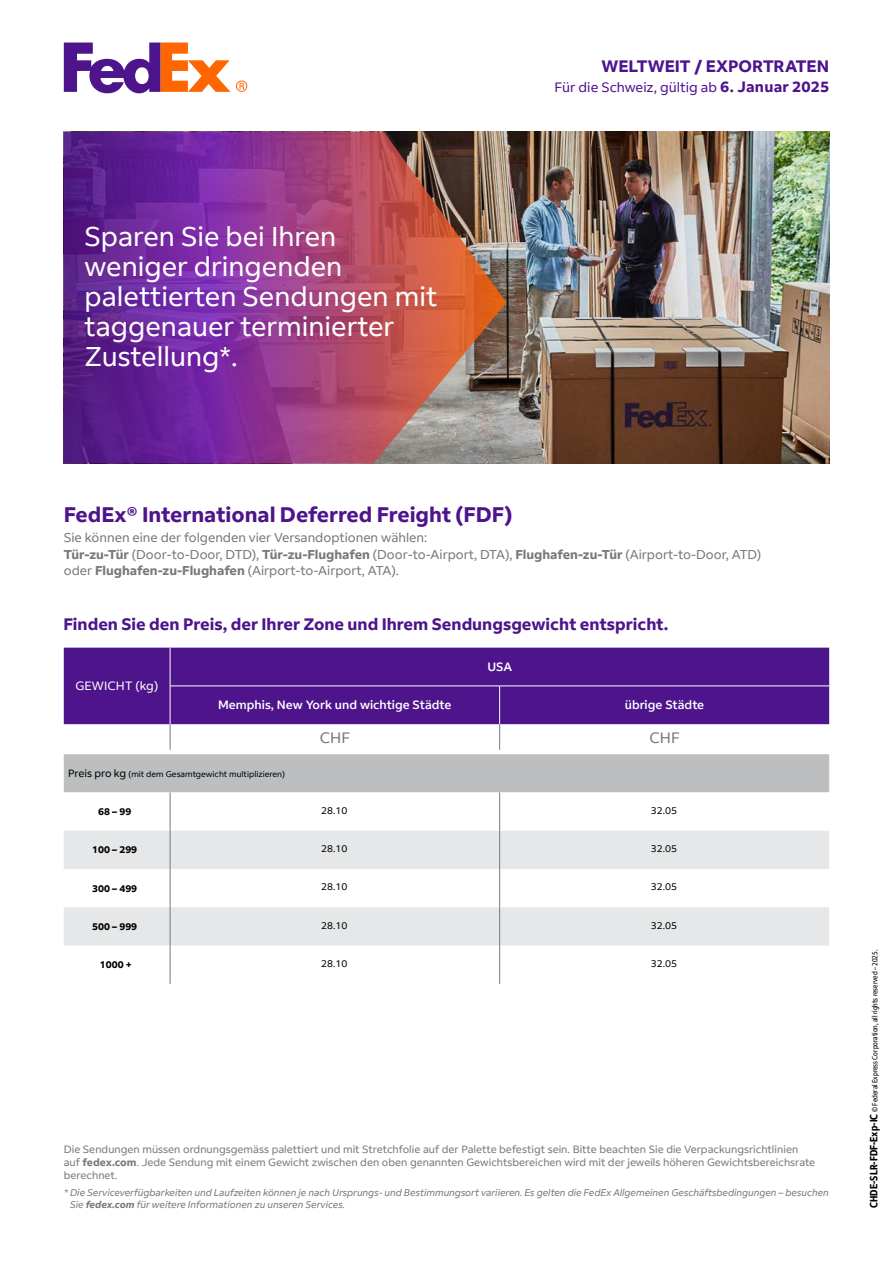
<style>
.page{position:relative;width:893px;height:1263px;background:#fff}
.page>*{position:absolute;margin:0;border:0;box-sizing:border-box;transform-origin:0 0}
.t1{font:27px/30px "Fed Ex Sans";color:#fff}
.t2{font:700 21px "Fed Ex Sans";color:#4d148c}
.t3{font:700 16.5px "Fed Ex Sans";color:#4d148c}
.t4{font:15px "Fed Ex Sans";color:#77787b}
.t5{font:13.5px "Fed Ex Sans";letter-spacing:.005em;color:#4d148c}
.t6{font:12.75px/16.5px "Fed Ex Sans";color:#77787b}
.t7{font:500 12px "Fed Ex Sans";color:#fff}
.t8{font:12px "Fed Ex Sans";letter-spacing:.01em;color:#fff}
.t9{font:10.5px/12.8px "Fed Ex Sans";color:#77787b}
.t10{font:italic 9.75px/12px "Fed Ex Sans";letter-spacing:-.005em;color:#77787b}
.t11{font:9.75px "Fed Ex Sans";color:#000}
.t12{font:700 9.75px "Fed Ex Sans";color:#000}
.t13{font:8.25px "Fed Ex Sans";color:#000}
.t14{font:condensed 7.5px "Fed Ex Sans";color:#000}
.s1{font-weight:700;font-size:15px}
.s2{font-weight:700}
.s3{font-size:10.5px}
.s4{font-weight:700;font-size:10.5px}
</style>
<div class="page">
<svg style="left:236px;top:80px;width:11px;height:12px"></svg>
<svg style="left:64px;top:43px;width:166px;height:50px"></svg>
<img style="left:506px;top:132px;width:323px;height:331px">
<div style="left:64px;top:648px;width:765px;height:76px;background:#4d148c"></div>
<svg style="left:64px;top:792px;width:765px;height:192px"></svg>
<svg style="left:64px;top:831px;width:765px;height:114px;fill:#e6e7e8"></svg>
<hr style="left:170px;top:792px;width:1px;height:39px;background:#77787b">
<hr style="left:170px;top:831px;width:1px;height:38px;background:#77787b">
<hr style="left:170px;top:869px;width:1px;height:38px;background:#77787b">
<hr style="left:170px;top:907px;width:1px;height:38px;background:#77787b">
<hr style="left:170px;top:945px;width:1px;height:39px;background:#77787b">
<hr style="left:499px;top:792px;width:1px;height:39px;background:#77787b">
<hr style="left:499px;top:831px;width:1px;height:38px;background:#77787b">
<hr style="left:499px;top:869px;width:1px;height:38px;background:#77787b">
<hr style="left:499px;top:907px;width:1px;height:38px;background:#77787b">
<hr style="left:499px;top:945px;width:1px;height:39px;background:#77787b">
<hr style="left:170px;top:686px;width:330px;height:1px;background:#fff">
<hr style="left:500px;top:686px;width:329px;height:1px;background:#fff">
<hr style="left:499px;top:686px;width:1px;height:38px;background:#fff">
<hr style="left:170px;top:648px;width:1px;height:38px;background:#fff">
<hr style="left:170px;top:686px;width:1px;height:38px;background:#fff">
<svg style="left:64px;top:724px;width:765px;height:68px"></svg>
<img style="left:63px;top:132px;width:443px;height:331px">
<h1 class="t1" style="left:85px;top:222px;width:354px">Sparen Sie bei Ihren weniger dringenden palettierten Sendungen mit taggenauer terminierter<br>Zustellung*.</h1>
<h3 class="t3" style="left:601px;top:57px;width:229px">WELTWEIT / EXPORTRATEN</h3>
<p class="t5" style="left:555px;top:79px;width:276px">Für die Schweiz, gültig ab <span class="s1">6. Januar 2025</span></p>
<h2 class="t2" style="left:64px;top:502px;width:450px">FedEx® International Deferred Freight (FDF)</h2>
<p class="t6" style="left:64px;top:530px;width:699px">Sie können eine der folgenden vier Versandoptionen wählen:<br><span class="s2">Tür-zu-Tür</span> (Door-to-Door, DTD), <span class="s2">Tür-zu-Flughafen</span> (Door-to-Airport, DTA), <span class="s2">Flughafen-zu-Tür</span> (Airport-to-Door, ATD) oder <span class="s2">Flughafen-zu-Flughafen</span> (Airport-to-Airport, ATA).</p>
<h3 class="t3" style="left:63px;top:615px;width:606px">Finden Sie den Preis, der Ihrer Zone und Ihrem Sendungsgewicht entspricht.</h3>
<p class="t8" style="left:75px;top:679px;width:84px">GEWICHT (kg)</p>
<p class="t7" style="left:487px;top:660px;width:26px">USA</p>
<p class="t7" style="left:218px;top:698px;width:235px">Memphis, New York und wichtige Städte</p>
<p class="t7" style="left:625px;top:698px;width:81px">übrige Städte</p>
<h3 class="t4" style="left:320px;top:729px;width:32px">CHF</h3>
<h3 class="t4" style="left:649px;top:729px;width:32px">CHF</h3>
<p class="t13" style="left:68px;top:769px;width:218px"><span class="s3">Preis pro kg</span> (mit dem Gesamtgewicht multiplizieren)</p>
<p class="t12" style="left:98px;top:806px;width:35px">68 – 99</p>
<p class="t12" style="left:92px;top:844px;width:47px">100 – 299</p>
<p class="t12" style="left:92px;top:882px;width:47px">300 – 499</p>
<p class="t12" style="left:92px;top:921px;width:47px">500 – 999</p>
<p class="t12" style="left:100px;top:959px;width:34px">1000 +</p>
<p class="t11" style="left:321px;top:804px;width:28px">28.10</p>
<p class="t11" style="left:651px;top:804px;width:28px">32.05</p>
<p class="t11" style="left:321px;top:842px;width:28px">28.10</p>
<p class="t11" style="left:651px;top:842px;width:28px">32.05</p>
<p class="t11" style="left:321px;top:880px;width:28px">28.10</p>
<p class="t11" style="left:651px;top:880px;width:28px">32.05</p>
<p class="t11" style="left:321px;top:919px;width:28px">28.10</p>
<p class="t11" style="left:651px;top:919px;width:28px">32.05</p>
<p class="t11" style="left:321px;top:957px;width:28px">28.10</p>
<p class="t11" style="left:651px;top:957px;width:28px">32.05</p>
<p class="t9" style="left:64px;top:1143px;width:753px">Die Sendungen müssen ordnungsgemäss palettiert und mit Stretchfolie auf der Palette befestigt sein. Bitte beachten Sie die Verpackungsrichtlinien auf <span class="s2">fedex.com</span>. Jede Sendung mit einem Gewicht zwischen den oben genannten Gewichtsbereichen wird mit der jeweils höheren Gewichtsbereichsrate berechnet.</p>
<p class="t10" style="left:70px;top:1186px;width:760px;text-indent:-6px">* Die Serviceverfügbarkeiten und Laufzeiten können je nach Ursprungs- und Bestimmungsort variieren. Es gelten die FedEx Allgemeinen Geschäftsbedingungen – besuchen<br>Sie <span class="s2">fedex.com</span> für weitere Informationen zu unseren Services.</p>
<p class="t14" style="left:870px;top:1208px;width:259px;rotate:-90deg"><span class="s4">CHDE-SLR-FDF-Exp-IC</span> © Federal Express Corporation, all rights reserved – 2025.</p>
</div>
